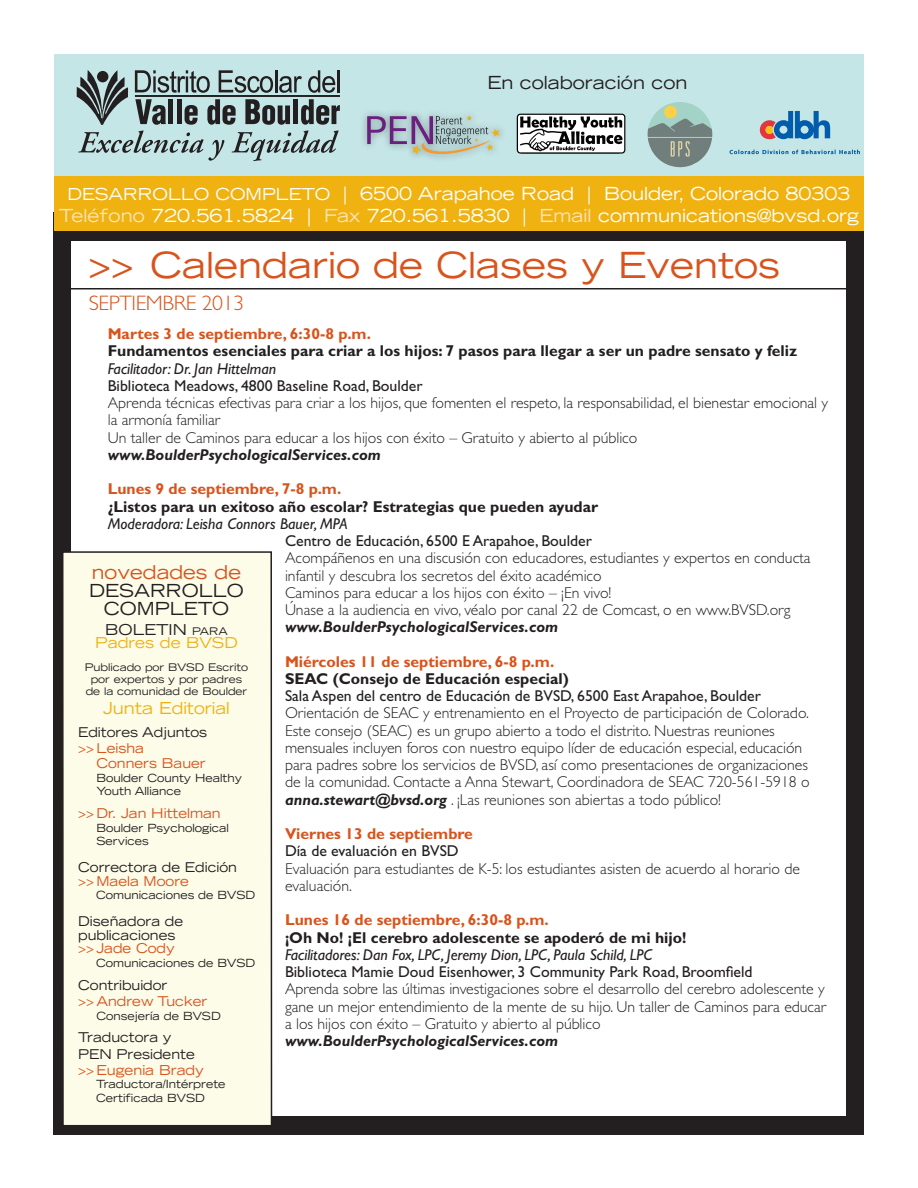
<style>
.page{position:relative;width:918px;height:1188px;background:#fff}
.page>*{position:absolute;margin:0;border:0;box-sizing:border-box;transform-origin:0 0}
.t1{font:expanded 36px "Trade Gothic LT Std";color:#d9531c}
.t2{font:300 21px "Gill Sans Std";letter-spacing:-.02em;color:#d9531c;scale:1.04 1}
.t3{font:expanded 19.05px "Trade Gothic LT Std";color:#d9531c}
.t4{font:expanded 18px/21.6px "Trade Gothic LT Std";color:#fff;text-align:center}
.t5{font:expanded 18px/18px "Trade Gothic LT Std";color:#231f20;text-align:center}
.t6{font:expanded 16.5px "Trade Gothic LT Std";color:#efb211}
.t7{font:300 15.75px/17.2px "Gill Sans Std";color:#231f20}
.t8{font:15.75px "Gill Sans Std";color:#231f20}
.t9{font:700 15.75px "Gill Sans Std";color:#231f20}
.t10{font:700 15.75px "Gill Sans Std";color:#d9531c}
.t11{font:italic 15.75px "Gill Sans Std";color:#231f20}
.t12{font:italic 700 15.75px "Gill Sans Std";color:#231f20}
.t13{font:expanded 15px/13.5px "Trade Gothic LT Std";color:#efb211;text-align:right}
.t14{font:expanded 13.65px "Trade Gothic LT Std";color:#d9531c}
.t15{font:expanded 13.5px/13.5px "Trade Gothic LT Std";color:#231f20}
.t16{font:expanded 13.5px/14.9px "Trade Gothic LT Std";color:#d9531c}
.t17{font:expanded 11.25px/13.5px "Trade Gothic LT Std";color:#231f20}
.t18{font:expanded 10.5px "Trade Gothic LT Std";color:#231f20}
.s1{font-size:16.5px}
.s2{color:#fae4b7}
.s3{font-size:37.65px}
.s4{font-weight:700;font-style:italic}
.s5{color:#231f20}
.s6{font-size:10.5px;color:#231f20}
</style>
<div class="page">
<div style="left:54px;top:212px;width:810px;height:923px;background:#231f20"></div>
<div style="left:71px;top:246px;width:775px;height:870px;background:#fff"></div>
<div style="left:54px;top:54px;width:810px;height:158px;background:#c5e6e7"></div>
<div style="left:54px;top:176px;width:810px;height:55px;background:#efb211"></div>
<div style="left:72px;top:241px;width:774px;height:850px;background:#fff"></div>
<hr style="left:63px;top:288px;width:792px;height:2px;background:#231f20">
<svg style="left:77px;top:70px;width:263px;height:91px"></svg>
<div style="left:63px;top:552px;width:209px;height:574px;background:#fcfce9"></div>
<div style="left:62px;top:551px;width:210px;height:575px;border:2px solid #231f20"></div>
<div style="left:360px;top:109px;width:147px;height:54px;background:#231f20;opacity:.44"></div>
<svg style="left:367px;top:115px;width:132px;height:39px"></svg>
<svg style="left:517px;top:114px;width:108px;height:40px"></svg>
<svg style="left:648px;top:102px;width:64px;height:65px"></svg>
<svg style="left:814px;top:111px;width:16px;height:27px"></svg>
<div style="left:774px;top:120px;width:19px;height:19px;border:5px solid #015dab;border-radius:50%"></div>
<div style="left:795px;top:120px;width:19px;height:19px;border:5px solid #015dab;border-radius:50%"></div>
<svg style="left:788px;top:111px;width:12px;height:27px"></svg>
<svg style="left:760px;top:120px;width:16px;height:19px"></svg>
<svg style="left:730px;top:150px;width:130px;height:4px"></svg>
<p class="t5" style="left:487px;top:73px;width:202px">En colaboración con</p>
<p class="t4" style="left:59px;top:183px;width:802px"><span class="s1">desarrollo completo</span> | 6500 Arapahoe Road | Boulder, Colorado 80303<br><span class="s2">Teléfono</span> 720.561.5824 | <span class="s2">Fax</span> 720.561.5830 | <span class="s2">Email</span> communications@bvsd.org</p>
<h1 class="t1" style="left:88px;top:241px;width:693px"><span class="s3">&gt;&gt;</span> Calendario de Clases y Eventos</h1>
<h2 class="t2" style="left:89px;top:291px;width:151px">SEPTIEMBRE 2013</h2>
<p class="t10" style="left:108px;top:324px;width:265px">Martes 3 de septiembre, 6:30-8 p.m.</p>
<p class="t9" style="left:108px;top:342px;width:691px">Fundamentos esenciales para criar a los hijos: 7 pasos para llegar a ser un padre sensato y feliz</p>
<p class="t11" style="left:108px;top:359px;width:170px">Facilitador: Dr. Jan Hittelman</p>
<p class="t8" style="left:108px;top:376px;width:317px">Biblioteca Meadows, 4800 Baseline Road, Boulder</p>
<p class="t7" style="left:108px;top:394px;width:722px">Aprenda técnicas efectivas para criar a los hijos, que fomenten el respeto, la responsabilidad, el bienestar emocional y la armonía familiar<br>Un taller de Caminos para educar a los hijos con éxito – Gratuito y abierto al público</p>
<p class="t12" style="left:108px;top:445px;width:275px">www.BoulderPsychologicalServices.com</p>
<p class="t10" style="left:108px;top:480px;width:235px">Lunes 9 de septiembre, 7-8 p.m.</p>
<p class="t9" style="left:108px;top:497px;width:492px">¿Listos para un exitoso año escolar? Estrategias que pueden ayudar</p>
<p class="t11" style="left:108px;top:514px;width:241px">Moderadora: Leisha Connors Bauer, MPA</p>
<p class="t8" style="left:285px;top:532px;width:309px">Centro de Educación, 6500 E Arapahoe, Boulder</p>
<p class="t7" style="left:285px;top:550px;width:527px">Acompáñenos en una discusión con educadores, estudiantes y expertos en conducta infantil y descubra los secretos del éxito académico<br>Caminos para educar a los hijos con éxito – ¡En vivo!<br>Únase a la audiencia en vivo, véalo por canal 22 de Comcast, o en www.BVSD.org</p>
<p class="t12" style="left:285px;top:618px;width:275px">www.BoulderPsychologicalServices.com</p>
<p class="t10" style="left:285px;top:652px;width:271px">Miércoles 11 de septiembre, 6-8 p.m.</p>
<p class="t9" style="left:285px;top:669px;width:285px">SEAC (Consejo de Educación especial)</p>
<p class="t8" style="left:285px;top:687px;width:478px">Sala Aspen del centro de Educación de BVSD, 6500 East Arapahoe, Boulder</p>
<p class="t7" style="left:285px;top:705px;width:526px">Orientación de SEAC y entrenamiento en el Proyecto de participación de Colorado.<br>Este consejo (SEAC) es un grupo abierto a todo el distrito. Nuestras reuniones mensuales incluyen foros con nuestro equipo líder de educación especial, educación para padres sobre los servicios de BVSD, así como presentaciones de organizaciones de la comunidad. Contacte a Anna Stewart, Coordinadora de SEAC 720-561-5918 o <span class="s4">anna.stewart@bvsd.org</span> . ¡Las reuniones son abiertas a todo público!</p>
<p class="t10" style="left:285px;top:825px;width:190px">Viernes 13 de septiembre</p>
<p class="t8" style="left:285px;top:842px;width:175px">Día de evaluación en BVSD</p>
<p class="t7" style="left:285px;top:860px;width:516px">Evaluación para estudiantes de K-5: los estudiantes asisten de acuerdo al horario de evaluación.</p>
<p class="t10" style="left:285px;top:911px;width:265px">Lunes 16 de septiembre, 6:30-8 p.m.</p>
<p class="t9" style="left:285px;top:928px;width:403px">¡Oh No! ¡El cerebro adolescente se apoderó de mi hijo!</p>
<p class="t11" style="left:285px;top:946px;width:369px">Facilitadores: Dan Fox, LPC, Jeremy Dion, LPC, Paula Schild, LPC</p>
<p class="t8" style="left:285px;top:963px;width:469px">Biblioteca Mamie Doud Eisenhower, 3 Community Park Road, Broomfield</p>
<p class="t7" style="left:285px;top:981px;width:543px;text-align:justify">Aprenda sobre las últimas investigaciones sobre el desarrollo del cerebro adolescente y gane un mejor entendimiento de la mente de su hijo. Un taller de Caminos para educar a los hijos con éxito – Gratuito y abierto al público</p>
<p class="t12" style="left:285px;top:1032px;width:275px">www.BoulderPsychologicalServices.com</p>
<p class="t3" style="left:92px;top:560px;width:151px">novedades de</p>
<p class="t5" style="left:89px;top:581px;width:156px">desarrollo completo</p>
<p class="t13" style="left:95px;top:622px;width:134px"><span class="s5">BOLETIN</span> <span class="s6">PARA<br></span>Padres de BVSD</p>
<p class="t18" style="left:85px;top:660px;width:112px">Publicado por BVSD</p>
<p class="t18" style="left:208px;top:660px;width:42px">Escrito</p>
<p class="t18" style="left:91px;top:672px;width:153px">por expertos y por padres</p>
<p class="t18" style="left:86px;top:684px;width:163px">de la comunidad de Boulder</p>
<p class="t6" style="left:103px;top:698px;width:128px">Junta Editorial</p>
<p class="t15" style="left:78px;top:725px;width:131px">Editores Adjuntos</p>
<p class="t16" style="left:78px;top:741px;width:129px">&gt;&gt; Leisha<br>Conners Bauer</p>
<p class="t17" style="left:96px;top:771px;width:147px">Boulder County Healthy<br>Youth Alliance</p>
<p class="t16" style="left:78px;top:805px;width:144px">&gt;&gt; Dr. Jan Hittelman</p>
<p class="t17" style="left:78px;top:821px;width:152px;text-indent:18px">Boulder Psychological<br>Services</p>
<p class="t15" style="left:78px;top:860px;width:160px">Correctora de Edición</p>
<p class="t16" style="left:78px;top:873px;width:112px">&gt;&gt; Maela Moore</p>
<p class="t17" style="left:96px;top:888px;width:151px">Comunicaciones de BVSD</p>
<p class="t15" style="left:78px;top:914px;width:106px">Diseñadora de publicaciones</p>
<p class="t16" style="left:78px;top:941px;width:98px">&gt;&gt; Jade Cody</p>
<p class="t17" style="left:96px;top:956px;width:151px">Comunicaciones de BVSD</p>
<p class="t15" style="left:78px;top:978px;width:91px">Contribuidor</p>
<p class="t16" style="left:78px;top:993px;width:131px">&gt;&gt; Andrew Tucker</p>
<p class="t17" style="left:96px;top:1008px;width:116px">Consejería de BVSD</p>
<p class="t15" style="left:78px;top:1029px;width:118px;line-height:16.2px">Traductora y<br>PEN Presidente</p>
<p class="t14" style="left:78px;top:1061px;width:127px">&gt;&gt; Eugenia Brady</p>
<p class="t17" style="left:96px;top:1077px;width:131px">Traductora/I ntérprete</p>
<p class="t17" style="left:78px;top:1091px;width:15px">C</p>
<p class="t17" style="left:106px;top:1091px;width:91px">ertificada BVSD</p>
</div>
